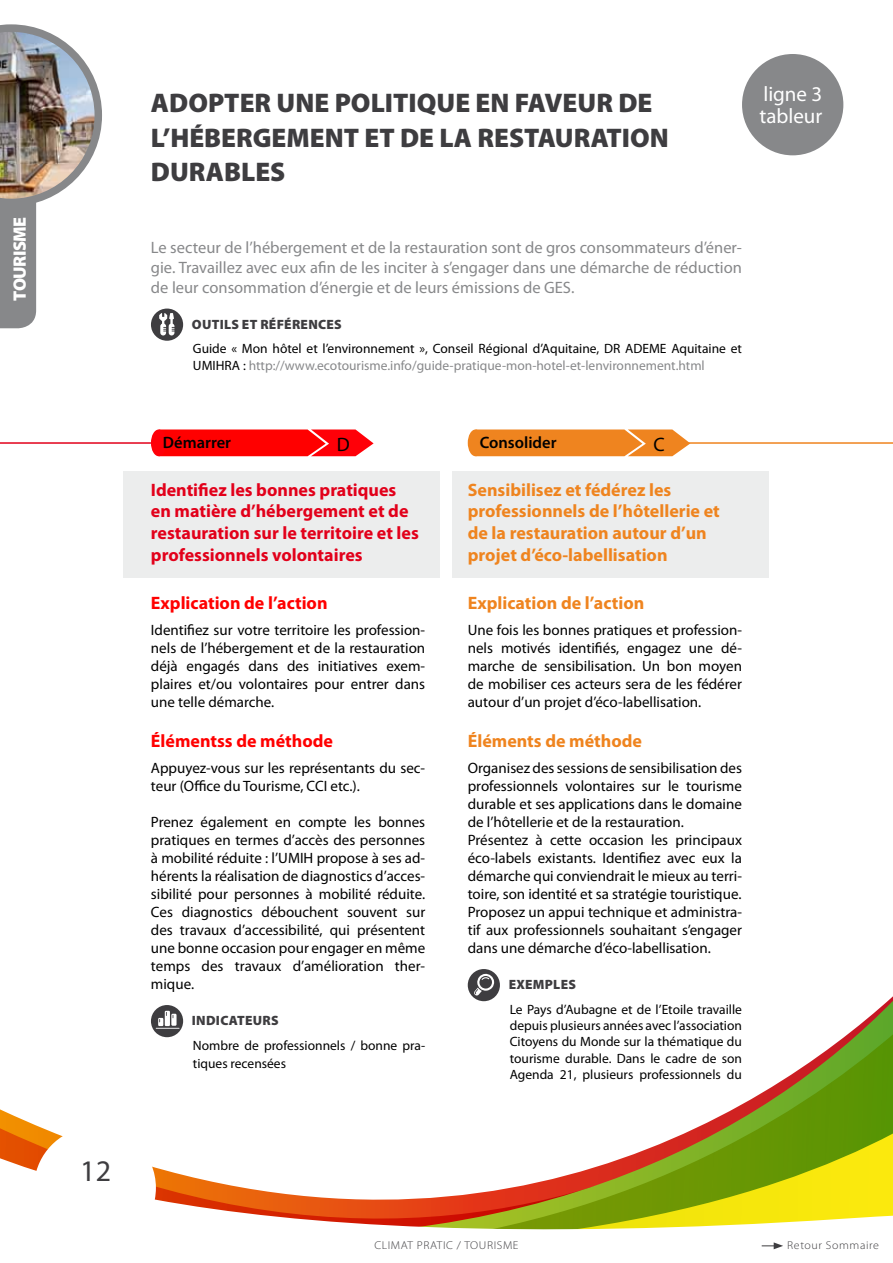
<style>
.page{position:relative;width:893px;height:1263px;background:#fff}
.page>*{position:absolute;margin:0;border:0;box-sizing:border-box;transform-origin:0 0}
.t1{font:30px "Myriad Pro";color:#3e3d40}
.t2{font:900 27px/34.5px "Myriad Pro";color:#3e3d40}
.t3{font:21px/22.5px "Myriad Pro";color:#fff}
.t4{font:19.5px "Myriad Pro";color:#000}
.t5{font:700 18px/21.6px "Myriad Pro";color:#ef841f}
.t6{font:700 18px/21.6px "Myriad Pro";color:#e2001a}
.t7{font:700 18px "Myriad Pro";color:#f00}
.t8{font:900 18px "Myriad Pro";letter-spacing:-.035em;color:#fff}
.t9{font:16.5px/19.8px "Myriad Pro";color:#87888a;text-align:justify}
.t10{font:600 16.5px "Myriad Pro";color:#000}
.t11{font:15px/18px "Myriad Pro";color:#000;text-align:justify}
.t12{font:13.5px/16.2px "Myriad Pro";color:#000}
.t13{font:900 13.5px "Myriad Pro";letter-spacing:.02em;color:#3e3d40}
.t14{font:300 11.4px "Myriad Pro";letter-spacing:.05em;color:#3e3d40;scale:1.05 1}
.s1{color:#87888a}
</style>
<div class="page">
<svg style="left:151px;top:969px;width:742px;height:109px"></svg>
<svg style="left:0;top:1078px;width:893px;height:172px"></svg>
<img style="left:0;top:24px;width:102px;height:304px">
<svg style="left:762px;top:1242px;width:21px;height:7px"></svg>
<div style="left:123px;top:471px;width:316px;height:106px;background:#eceded"></div>
<div style="left:453px;top:471px;width:316px;height:106px;background:#eceded"></div>
<hr style="left:0;top:442px;width:151px;height:2px;background:#e2001a">
<hr style="left:683px;top:442px;width:210px;height:2px;background:#ef841e">
<div style="left:151px;top:309px;width:32px;height:32px;background:#3e3d40;border-radius:50%"></div>
<svg style="left:159px;top:313px;width:15px;height:22px"></svg>
<div style="left:742px;top:54px;width:101px;height:101px;background:#87888a;border-radius:50%"></div>
<svg style="left:161px;top:429px;width:213px;height:27px"></svg>
<div style="left:151px;top:429px;width:15px;height:27px;background:#ff0008;border-radius:50%"></div>
<div style="left:151px;top:1005px;width:32px;height:32px;background:#3e3d40;border-radius:50%"></div>
<svg style="left:156px;top:1011px;width:23px;height:18px"></svg>
<svg style="left:478px;top:429px;width:212px;height:27px"></svg>
<div style="left:468px;top:429px;width:15px;height:27px;background:#ef841f;border-radius:50%"></div>
<div style="left:468px;top:969px;width:32px;height:32px;background:#3e3d40;border-radius:50%"></div>
<svg style="left:474px;top:973px;width:20px;height:22px"></svg>
<p class="t8" style="left:8px;top:300px;width:85px;rotate:-90deg">TOURISME</p>
<h1 class="t1" style="left:80px;top:1152px;width:32px">12</h1>
<h2 class="t2" style="left:151px;top:85px;width:519px">ADOPTER UNE POLITIQUE EN FAVEUR DE<br>L’HÉBERGEMENT ET DE LA RESTAURATION<br>DURABLES</h2>
<h3 class="t3" style="left:759px;top:82px;width:64px">ligne 3 tableur</h3>
<p class="t9" style="left:151px;top:238px;width:593px">Le secteur de l’hébergement et de la restauration sont de gros consommateurs d’éner&shy;gie. Travaillez avec eux afin de les inciter à s’engager dans une démarche de réduction de leur consommation d’énergie et de leurs émissions de GES.</p>
<p class="t13" style="left:192px;top:315px;width:19px">OUTILS</p>
<p class="t13" style="left:242px;top:315px;width:28px">ET RÉFÉRENCES</p>
<p class="t12" style="left:193px;top:341px;width:551px">Guide « Mon hôtel et l’environnement », Conseil Régional d’Aquitaine, DR ADEME Aquitaine et<br>UMIHRA : <span class="s1">http://www.ecotourisme.info/guide-pratique-mon-hotel-et-lenvironnement.html</span></p>
<p class="t10" style="left:163px;top:432px;width:70px">Démarrer</p>
<h3 class="t4" style="left:337px;top:432px;width:14px">D</h3>
<p class="t6" style="left:151px;top:478px;width:269px">Identifiez les bonnes pratiques en matière d’hébergement et de restauration sur le territoire et les professionnels volontaires</p>
<p class="t7" style="left:151px;top:591px;width:178px">Explication de l’action</p>
<p class="t11" style="left:151px;top:621px;width:276px">Identifiez sur votre territoire les profession&shy;nels de l’hébergement et de la restauration déjà engagés dans des initiatives exem&shy;plaires et/ou volontaires pour entrer dans une telle démarche.</p>
<p class="t7" style="left:151px;top:729px;width:184px">Élémentss de méthode</p>
<p class="t11" style="left:151px;top:759px;width:276px">Appuyez-vous sur les représentants du sec&shy;teur (Office du Tourisme, CCI etc.).</p>
<p class="t11" style="left:151px;top:813px;width:276px">Prenez également en compte les bonnes pratiques en termes d’accès des personnes à mobilité réduite : l’UMIH propose à ses ad&shy;hérents la réalisation de diagnostics d’acces&shy;sibilité pour personnes à mobilité réduite.<br>Ces diagnostics débouchent souvent sur des travaux d’accessibilité, qui présentent une bonne occasion pour engager en même temps des travaux d’amélioration ther&shy;mique.</p>
<p class="t13" style="left:192px;top:1012px;width:88px">INDICATEURS</p>
<p class="t12" style="left:193px;top:1036px;width:234px;line-height:18px">Nombre de professionnels / bonne pra&shy;tiques recensées</p>
<p class="t10" style="left:480px;top:432px;width:78px">Consolider</p>
<h3 class="t4" style="left:654px;top:432px;width:13px">C</h3>
<p class="t5" style="left:468px;top:478px;width:254px">Sensibilisez et fédérez les professionnels de l’hôtellerie et de la restauration autour d’un projet d’éco-labellisation</p>
<p class="t5" style="left:468px;top:591px;width:178px">Explication de l’action</p>
<p class="t11" style="left:468px;top:621px;width:276px">Une fois les bonnes pratiques et profession&shy;nels motivés identifiés, engagez une dé&shy;marche de sensibilisation. Un bon moyen de mobiliser ces acteurs sera de les fédérer autour d’un projet d’éco-labellisation.</p>
<p class="t5" style="left:468px;top:729px;width:176px">Éléments de méthode</p>
<p class="t11" style="left:468px;top:759px;width:276px;text-align:left">Organisez des sessions de sensibilisation des professionnels volontaires sur le tourisme durable et ses applications dans le domaine de l’hôtellerie et de la restauration.<br>Présentez à cette occasion les principaux éco-labels existants. Identifiez avec eux la démarche qui conviendrait le mieux au terri&shy;toire, son identité et sa stratégie touristique.<br>Proposez un appui technique et administra&shy;tif aux professionnels souhaitant s’engager dans une démarche d’éco-labellisation.</p>
<p class="t13" style="left:509px;top:976px;width:69px">EXEMPLES</p>
<p class="t12" style="left:510px;top:1001px;width:234px;text-align:justify">Le Pays d’Aubagne et de l’Etoile travaille depuis plusieurs années avec l’association Citoyens du Monde sur la thématique du tourisme durable. Dans le cadre de son Agenda 21, plusieurs professionnels du</p>
<p class="t14" style="left:374px;top:1238px;width:139px">CLIMAT PRATIC / TOURISME</p>
<p class="t14" style="left:787px;top:1238px;width:89px">Retour Sommaire</p>
</div>
